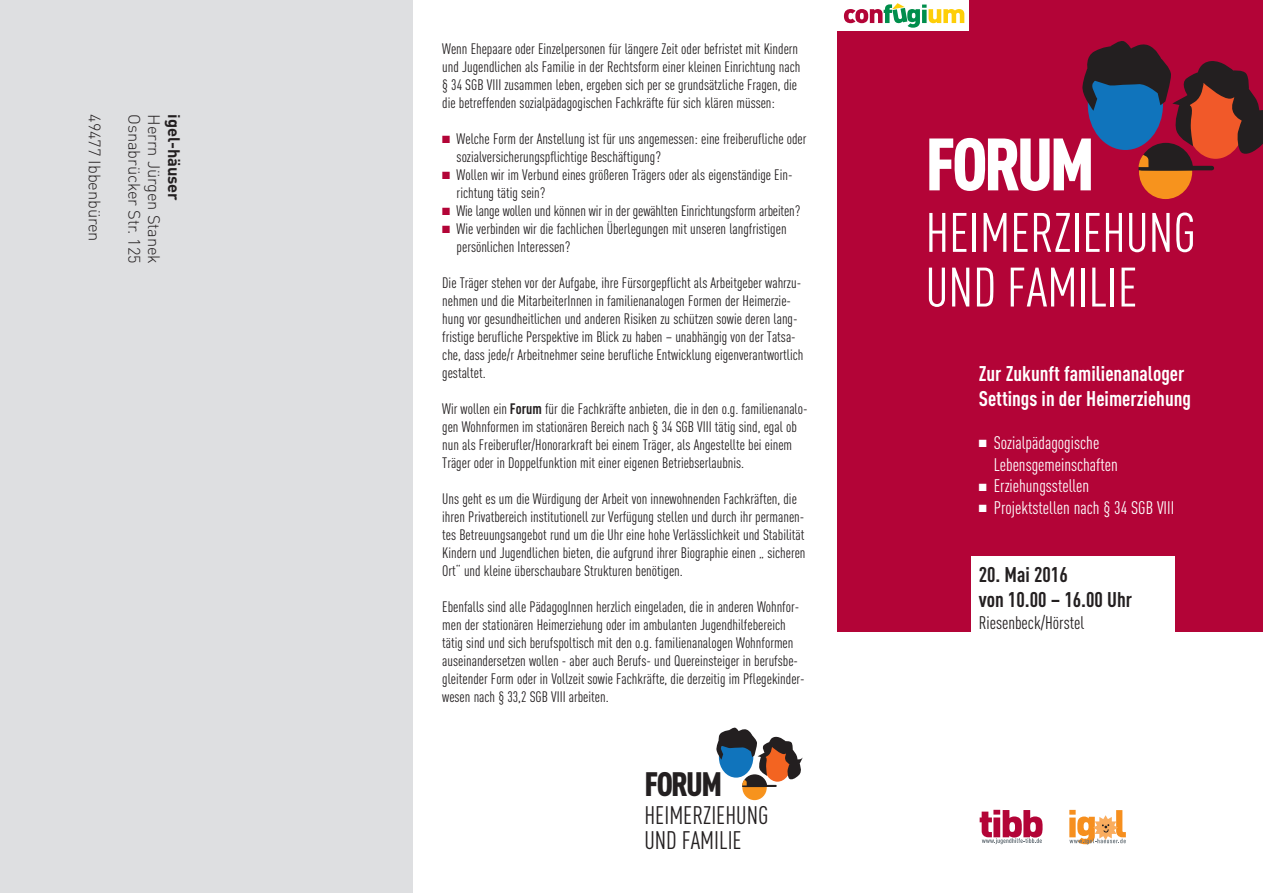
<style>
.page{position:relative;width:1263px;height:893px;background:#fff}
.page>*{position:absolute;margin:0;border:0;box-sizing:border-box;transform-origin:0 0}
.t1{font:900 72.9px "DIN Cond";letter-spacing:-.05em;color:#fff}
.t2{font:54.6px/54.6px "DIN Cond";color:#fff}
.t3{font:900 33.45px "DIN Cond";letter-spacing:-.05em;color:#231f20}
.t4{font:25.05px/25px "DIN Cond";color:#231f20}
.t5{font:700 21px/25.2px "DIN Cond";color:#fff}
.t6{font:700 21px/25.2px "DIN Cond";color:#231f20}
.t7{font:18px/21.6px "DIN Cond";color:#fff}
.t8{font:18px "DIN Cond";color:#231f20}
.t9{font:300 16.5px "DIN";letter-spacing:-.01em;color:#231f20}
.t10{font:700 16.5px "DIN";letter-spacing:-.01em;color:#231f20}
.t11{font:15px/18px "DIN Cond";color:#231f20}
.s1{color:#b30437}
.s2{font-weight:700}
</style>
<div class="page">
<div style="left:0;top:0;width:412px;height:893px;background:#dedfe1"></div>
<div style="left:838px;top:0;width:425px;height:631px;background:#b30437"></div>
<svg style="left:980px;top:810px;width:63px;height:34px"></svg>
<svg style="left:1069px;top:810px;width:57px;height:34px"></svg>
<div style="left:837px;top:0;width:132px;height:31px;background:#fff"></div>
<svg style="left:844px;top:3px;width:120px;height:25px"></svg>
<div style="left:1139px;top:144px;width:53px;height:55px;background:#f7931d;border-radius:50%"></div>
<svg style="left:1082px;top:41px;width:181px;height:130px"></svg>
<div style="left:971px;top:556px;width:203px;height:86px;background:#fff"></div>
<div style="left:742px;top:775px;width:25px;height:25px;background:#f7931d;border-radius:50%"></div>
<svg style="left:716px;top:727px;width:87px;height:60px"></svg>
<p class="t9" style="left:105px;top:114px;width:128px;rotate:90deg">49477 Ibbenbüren</p>
<p class="t9" style="left:144px;top:114px;width:151px;rotate:90deg">Osnabrücker Str. 125</p>
<p class="t9" style="left:164px;top:114px;width:151px;rotate:90deg">Herrn Jürgen Stanek</p>
<p class="t10" style="left:185px;top:114px;width:87px;rotate:90deg">igel-häuser</p>
<p class="t11" style="left:442px;top:40px;width:360px">Wenn Ehepaare oder Einzelpersonen für längere Zeit oder befristet mit Kindern und Jugendlichen als Familie in der Rechtsform einer kleinen Einrichtung nach § 34 SGB VIII zusammen leben, ergeben sich per se grundsätzliche Fragen, die die betreffenden sozialpädagogischen Fachkräfte für sich klären müssen:</p>
<p class="t11" style="left:457px;top:130px;width:351px;text-indent:-14px"><span class="s1">■</span> Welche Form der Anstellung ist für uns angemessen: eine freiberufliche oder sozialversicherungspflichtige Beschäftigung?</p>
<p class="t11" style="left:457px;top:166px;width:337px;text-indent:-14px"><span class="s1">■</span> Wollen wir im Verbund eines größeren Trägers oder als eigenständige Ein&shy;richtung tätig sein?</p>
<p class="t11" style="left:442px;top:202px;width:360px"><span class="s1">■</span> Wie lange wollen und können wir in der gewählten Einrichtungsform arbeiten?</p>
<p class="t11" style="left:457px;top:220px;width:331px;text-indent:-14px"><span class="s1">■</span> Wie verbinden wir die fachlichen Überlegungen mit unseren langfristigen persönlichen Interessen?</p>
<p class="t11" style="left:442px;top:274px;width:363px">Die Träger stehen vor der Aufgabe, ihre Fürsorgepflicht als Arbeitgeber wahrzu&shy;nehmen und die MitarbeiterInnen in familienanalogen Formen der Heimerzie&shy;hung vor gesundheitlichen und anderen Risiken zu schützen sowie deren lang&shy;fristige berufliche Perspektive im Blick zu haben – unabhängig von der Tatsa&shy;che, dass jede/r Arbeitnehmer seine berufliche Entwicklung eigenverantwortlich gestaltet.</p>
<p class="t11" style="left:442px;top:400px;width:367px">Wir wollen ein <span class="s2">Forum</span> für die Fachkräfte anbieten, die in den o.g. familienanalo&shy;gen Wohnformen im stationären Bereich nach § 34 SGB VIII tätig sind, egal ob nun als Freiberufler/Honorarkraft bei einem Träger, als Angestellte bei einem Träger oder in Doppelfunktion mit einer eigenen Betriebserlaubnis.</p>
<p class="t11" style="left:442px;top:490px;width:365px">Uns geht es um die Würdigung der Arbeit von innewohnenden Fachkräften, die ihren Privatbereich institutionell zur Verfügung stellen und durch ihr permanen&shy;tes Betreuungsangebot rund um die Uhr eine hohe Verlässlichkeit und Stabilität Kindern und Jugendlichen bieten, die aufgrund ihrer Biographie einen „ sicheren Ort“ und kleine überschaubare Strukturen benötigen.</p>
<p class="t11" style="left:442px;top:598px;width:364px">Ebenfalls sind alle PädagogInnen herzlich eingeladen, die in anderen Wohnfor&shy;men der stationären Heimerziehung oder im ambulanten Jugendhilfebereich tätig sind und sich berufspoltisch mit den o.g. familienanalogen Wohnformen auseinandersetzen wollen - aber auch Berufs- und Quereinsteiger in berufsbe&shy;gleitender Form oder in Vollzeit sowie Fachkräfte, die derzeitig im Pflegekinder&shy;wesen nach § 33,2 SGB VIII arbeiten.</p>
<h3 class="t3" style="left:749px;top:665px;width:79px;rotate:-90deg">FORUM</h3>
<h3 class="t3" style="left:644px;top:763px;width:79px">FORUM</h3>
<h3 class="t4" style="left:644px;top:803px;width:125px">HEIMERZIEHUNG<br>UND FAMILIE</h3>
<h1 class="t1" style="left:925px;top:119px;width:171px">FORUM</h1>
<h2 class="t2" style="left:925px;top:205px;width:272px">HEIMERZIEHUNG<br>UND FAMILIE</h2>
<h3 class="t5" style="left:979px;top:360px;width:214px">Zur Zukunft familienanaloger<br>Settings in der Heimerziehung</h3>
<p class="t7" style="left:994px;top:432px;width:126px;text-indent:-15px">■ Sozialpädagogische<br>Lebensgemeinschaften</p>
<p class="t7" style="left:979px;top:475px;width:112px">■ Erziehungsstellen</p>
<p class="t7" style="left:979px;top:496px;width:197px">■ Projektstellen nach § 34 SGB VIII</p>
<h3 class="t6" style="left:979px;top:561px;width:155px">20. Mai 2016<br>von 10.00 – 16.00 Uhr</h3>
<p class="t8" style="left:979px;top:612px;width:107px">Riesenbeck/Hörstel</p>
</div>
